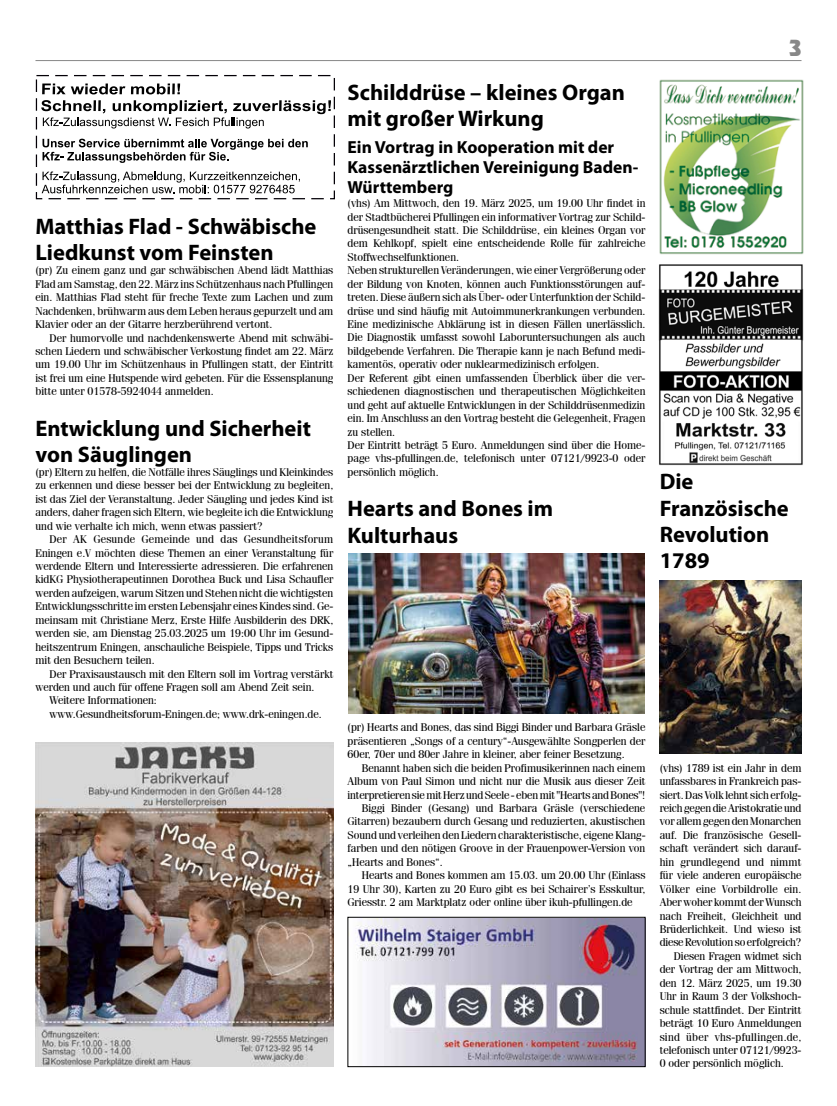
<style>
.page{position:relative;width:837px;height:1106px;background:#fff}
.page>*{position:absolute;margin:0;border:0;box-sizing:border-box;transform-origin:0 0}
.t1{font:700 22.5px/26.2px "Myriad Pro";color:#000}
.t2{font:20px "Renfrew Normal";color:#878787}
.t3{font:700 17.5px/20px "Myriad Pro";color:#000}
.t4{font:11.25px/13.4px "Fenice IT Cby BT";color:#000;text-align:justify}
.t5{font:11.25px "Fenice IT Cby BT";letter-spacing:.02em;color:#000}
</style>
<div class="page">
<hr style="left:35px;top:60px;width:766px;height:1px;background:#878787">
<img style="left:355px;top:919px;width:288px;height:146px">
<div style="left:347px;top:917px;width:298px;height:150px;border:1px solid #000"></div>
<img style="left:35px;top:742px;width:298px;height:325px">
<img style="left:658px;top:264px;width:145px;height:202px">
<img style="left:659px;top:79px;width:145px;height:176px">
<div style="left:36px;top:75px;width:299px;height:124px;border:1px dashed #040007"></div>
<svg style="left:42px;top:83px;width:83px;height:11px"></svg>
<svg style="left:131px;top:83px;width:49px;height:11px"></svg>
<svg style="left:41px;top:100px;width:290px;height:28px"></svg>
<svg style="left:42px;top:139px;width:266px;height:24px"></svg>
<svg style="left:42px;top:171px;width:258px;height:22px"></svg>
<img style="left:349px;top:554px;width:295px;height:159px">
<img style="left:659px;top:580px;width:142px;height:173px">
<h1 class="t1" style="left:35px;top:212px;width:282px">Matthias Flad - Schwäbische<br>Liedkunst vom Feinsten</h1>
<p class="t4" style="left:35px;top:263px;width:299px">(pr) Zu einem ganz und gar schwäbischen Abend lädt Matthias Flad am Samstag, den 22. März ins Schützenhaus nach Pfullingen ein. Matthias Flad steht für freche Texte zum Lachen und zum Nachdenken, brühwarm aus dem Leben heraus gepurzelt und am Klavier oder an der Gitarre herzberührend vertont.</p>
<p class="t4" style="left:35px;top:331px;width:299px;text-indent:14px">Der humorvolle und nachdenkenswerte Abend mit schwäbi&shy;schen Liedern und schwäbischer Verkostung findet am 22. März um 19.00 Uhr im Schützenhaus in Pfullingen statt, der Eintritt ist frei um eine Hutspende wird gebeten. Für die Essensplanung bitte unter 01578-5924044 anmelden.</p>
<h1 class="t1" style="left:35px;top:414px;width:277px">Entwicklung und Sicherheit von Säuglingen</h1>
<p class="t4" style="left:35px;top:465px;width:299px">(pr) Eltern zu helfen, die Notfälle ihres Säuglings und Kleinkindes zu erkennen und diese besser bei der Entwicklung zu begleiten, ist das Ziel der Veranstaltung. Jeder Säugling und jedes Kind ist anders, daher fragen sich Eltern, wie begleite ich die Entwicklung und wie verhalte ich mich, wenn etwas passiert?</p>
<p class="t4" style="left:35px;top:532px;width:299px;text-indent:14px">Der AK Gesunde Gemeinde und das Gesundheitsforum Eningen e.V möchten diese Themen an einer Veranstaltung für werdende Eltern und Interessierte adressieren. Die erfahrenen kidKG Physiotherapeutinnen Dorothea Buck und Lisa Schaufler werden aufzeigen, warum Sitzen und Stehen nicht die wichtigsten Entwicklungsschritte im ersten Lebensjahr eines Kindes sind. Ge&shy;meinsam mit Christiane Merz, Erste Hilfe Ausbilderin des DRK, werden sie, am Dienstag 25.03.2025 um 19:00 Uhr im Gesund&shy;heitszentrum Eningen, anschauliche Beispiele, Tipps und Tricks mit den Besuchern teilen.</p>
<p class="t4" style="left:50px;top:666px;width:285px">Der Praxisaustausch mit den Eltern soll im Vortrag verstärkt</p>
<p class="t4" style="left:35px;top:680px;width:280px">werden und auch für offene Fragen soll am Abend Zeit sein.</p>
<p class="t4" style="left:50px;top:693px;width:109px">Weitere Informationen:</p>
<p class="t4" style="left:50px;top:707px;width:273px">www.Gesundheitsforum-Eningen.de; www.drk-eningen.de.</p>
<h1 class="t1" style="left:347px;top:78px;width:279px">Schilddrüse – kleines Organ mit großer Wirkung</h1>
<h3 class="t3" style="left:347px;top:137px;width:292px">Ein Vortrag in Kooperation mit der<br>Kassenärztlichen Vereinigung Baden-<br>Württemberg</h3>
<p class="t4" style="left:347px;top:196px;width:299px;text-align:left">(vhs) Am Mittwoch, den 19. März 2025, um 19.00 Uhr findet in der Stadtbücherei Pfullingen ein informativer Vortrag zur Schild&shy;drüsengesundheit statt. Die Schilddrüse, ein kleines Organ vor dem Kehlkopf, spielt eine entscheidende Rolle für zahlreiche Stoffwechselfunktionen.<br>Neben strukturellen Veränderungen, wie einer Vergrößerung oder der Bildung von Knoten, können auch Funktionsstörungen auf&shy;treten. Diese äußern sich als Über- oder Unterfunktion der Schild&shy;drüse und sind häufig mit Autoimmunerkrankungen verbunden.<br>Eine medizinische Abklärung ist in diesen Fällen unerlässlich.<br>Die Diagnostik umfasst sowohl Laboruntersuchungen als auch bildgebende Verfahren. Die Therapie kann je nach Befund medi&shy;kamentös, operativ oder nuklearmedizinisch erfolgen.<br>Der Referent gibt einen umfassenden Überblick über die ver&shy;schiedenen diagnostischen und therapeutischen Möglichkeiten und geht auf aktuelle Entwicklungen in der Schilddrüsenmedizin ein. Im Anschluss an den Vortrag besteht die Gelegenheit, Fragen zu stellen.<br>Der Eintritt beträgt 5 Euro. Anmeldungen sind über die Home&shy;page vhs-pfullingen.de, telefonisch unter 07121/9923-0 oder persönlich möglich.</p>
<h1 class="t1" style="left:347px;top:495px;width:207px">Hearts and Bones im<br>Kulturhaus</h1>
<h2 class="t2" style="left:789px;top:34px;width:13px">3</h2>
<h1 class="t1" style="left:659px;top:468px;width:131px">Die<br>Französische<br>Revolution<br>1789</h1>
<p class="t4" style="left:347px;top:720px;width:299px">(pr) Hearts and Bones, das sind Biggi Binder und Barbara Gräsle präsentieren „Songs of a century“-Ausgewählte Songperlen der 60er, 70er und 80er Jahre in kleiner, aber feiner Besetzung.</p>
<p class="t4" style="left:361px;top:761px;width:285px">Benannt haben sich die beiden Profimusikerinnen nach einem</p>
<p class="t4" style="left:347px;top:774px;width:299px">Album von Paul Simon und nicht nur die Musik aus dieser Zeit</p>
<p class="t4" style="left:347px;top:787px;width:299px">interpretieren sie mit Herz und Seele - eben mit "Hearts and Bones"!</p>
<p class="t4" style="left:361px;top:801px;width:285px">Biggi Binder (Gesang) und Barbara Gräsle (verschiedene</p>
<p class="t4" style="left:347px;top:814px;width:299px">Gitarren) bezaubern durch Gesang und reduzierten, akustischen</p>
<p class="t4" style="left:347px;top:828px;width:299px">Sound und verleihen den Liedern charakteristische, eigene Klang-</p>
<p class="t4" style="left:347px;top:841px;width:299px">farben und den nötigen Groove in der Frauenpower-Version von</p>
<p class="t4" style="left:347px;top:855px;width:97px">„Hearts and Bones“.</p>
<p class="t4" style="left:361px;top:868px;width:285px">Hearts and Bones kommen am 15.03. um 20.00 Uhr (Einlass</p>
<p class="t4" style="left:347px;top:881px;width:299px">19 Uhr 30), Karten zu 20 Euro gibt es bei Schairer’s Esskultur,</p>
<p class="t4" style="left:347px;top:895px;width:286px">Griesstr. 2 am Marktplatz oder online über ikuh-pfullingen.de</p>
<p class="t4" style="left:659px;top:761px;width:143px">(vhs) 1789 ist ein Jahr in dem</p>
<p class="t4" style="left:659px;top:774px;width:143px">unfassbares in Frankreich pas-</p>
<p class="t4" style="left:659px;top:787px;width:143px">siert. Das Volk lehnt sich erfolg-</p>
<p class="t4" style="left:659px;top:801px;width:143px">reich gegen die Aristokratie und</p>
<p class="t4" style="left:659px;top:814px;width:143px">vor allem gegen den Monarchen</p>
<p class="t4" style="left:659px;top:828px;width:143px">auf. Die französische Gesell-</p>
<p class="t4" style="left:659px;top:841px;width:143px">schaft verändert sich darauf-</p>
<p class="t4" style="left:659px;top:855px;width:143px">hin grundlegend und nimmt</p>
<p class="t4" style="left:659px;top:868px;width:143px">für viele anderen europäische</p>
<p class="t4" style="left:659px;top:882px;width:143px">Völker eine Vorbildrolle ein.</p>
<p class="t4" style="left:659px;top:895px;width:143px">Aber woher kommt der Wunsch</p>
<p class="t4" style="left:659px;top:908px;width:143px">nach Freiheit, Gleichheit und</p>
<p class="t4" style="left:659px;top:922px;width:143px">Brüderlichkeit. Und wieso ist</p>
<p class="t4" style="left:659px;top:935px;width:143px">diese Revolution so erfolgreich?</p>
<p class="t4" style="left:673px;top:949px;width:129px">Diesen Fragen widmet sich</p>
<p class="t4" style="left:659px;top:962px;width:143px">der Vortrag der am Mittwoch,</p>
<p class="t4" style="left:659px;top:976px;width:143px">den 12. März 2025, um 19.30</p>
<p class="t4" style="left:659px;top:989px;width:143px">Uhr in Raum 3 der Volkshoch-</p>
<p class="t4" style="left:659px;top:1002px;width:143px">schule stattfindet. Der Eintritt</p>
<p class="t4" style="left:659px;top:1016px;width:143px">beträgt 10 Euro Anmeldungen</p>
<p class="t5" style="left:659px;top:1029px;width:143px">sind über vhs-pfullingen.de,</p>
<p class="t4" style="left:659px;top:1043px;width:143px">telefonisch unter 07121/9923-</p>
<p class="t4" style="left:659px;top:1056px;width:126px">0 oder persönlich möglich.</p>
</div>
